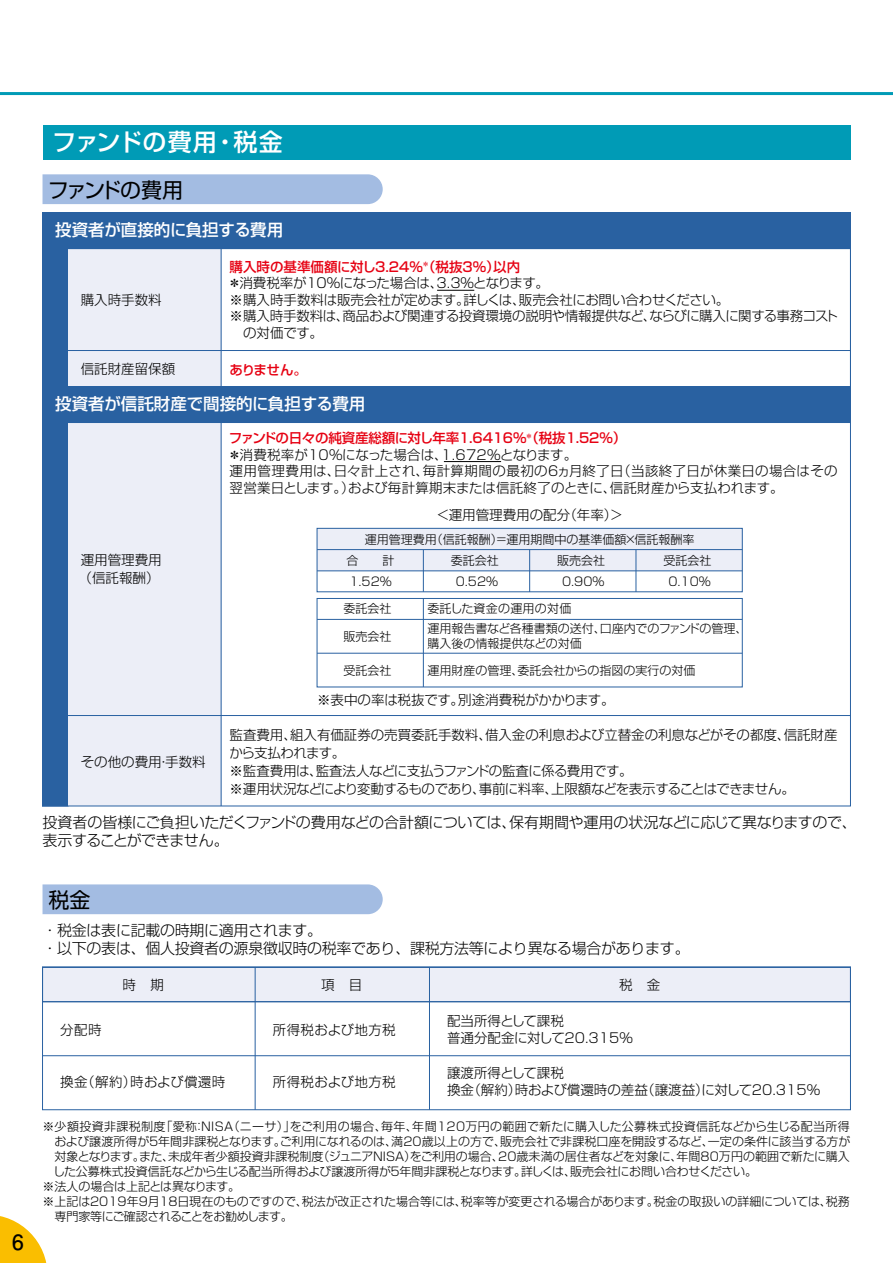
<style>
.page{position:relative;width:893px;height:1263px;background:#fff}
.page>*{position:absolute;margin:0;border:0;box-sizing:border-box;transform-origin:0 0}
.t1{font:500 24px "Shin Go Pro";letter-spacing:.02em;color:#fff}
.t2{font:21px "Shin Go Pro";letter-spacing:-.085em;color:#000}
.t3{font:21px "Shin Go Pro";letter-spacing:-.045em;color:#000}
.t4{font:700 21px "Futo Go B101 Pro";color:#000}
.t5{font:500 16.5px "Shin Go Pro";letter-spacing:-.01em;color:#fff}
.t6{font:300 15px/18px "Shin Go Pro";letter-spacing:-.02em;color:#000}
.t7{font:300 13.5px/18px "Shin Go Pro";letter-spacing:-.01em;color:#000}
.t8{font:300 13.5px/16.4px "Shin Go Pro";letter-spacing:.015em;color:#000}
.t9{font:500 13.5px "Shin Go Pro";color:#e60012}
.t10{font:300 13.5px "Shin Go Pro";letter-spacing:.03em;color:#000}
.t11{font:300 12px/21px "Shin Go Pro";color:#000}
.t12{font:300 12px "Shin Go Pro";letter-spacing:-.02em;color:#000}
.t13{font:300 12px "Shin Go Pro";letter-spacing:.03em;color:#000}
.t14{font:300 12px "Shin Go Pro";letter-spacing:-.045em;color:#000}
.t15{font:300 12px "Shin Go Pro";letter-spacing:.02em;color:#000}
.s1{font-weight:500;color:#e60012}
</style>
<div class="page">
<div style="left:43px;top:213px;width:25px;height:593px;background:#2961a1"></div>
<div style="left:68px;top:213px;width:153px;height:593px;background:#eceef7"></div>
<div style="left:43px;top:213px;width:807px;height:36px;background:#2961a1"></div>
<hr style="left:43px;top:350px;width:807px;height:1px;background:#2961a1">
<hr style="left:43px;top:715px;width:807px;height:1px;background:#2961a1">
<div style="left:43px;top:125px;width:807px;height:34px;background:#009bb6"></div>
<div style="left:43px;top:174px;width:340px;height:30px;background:#a3bce2"></div>
<div style="left:317px;top:528px;width:425px;height:43px;background:#eceef7"></div>
<div style="left:317px;top:528px;width:426px;height:64px;border:1px solid #2961a1"></div>
<div style="left:317px;top:598px;width:426px;height:89px;border:1px solid #2961a1"></div>
<hr style="left:423px;top:598px;width:1px;height:89px;background:#2961a1">
<hr style="left:423px;top:550px;width:1px;height:42px;background:#2961a1">
<hr style="left:529px;top:550px;width:1px;height:42px;background:#2961a1">
<hr style="left:636px;top:550px;width:1px;height:42px;background:#2961a1">
<hr style="left:317px;top:549px;width:425px;height:1px;background:#2961a1">
<hr style="left:317px;top:570px;width:425px;height:1px;background:#2961a1">
<hr style="left:317px;top:619px;width:425px;height:1px;background:#2961a1">
<hr style="left:317px;top:653px;width:425px;height:1px;background:#2961a1">
<hr style="left:221px;top:249px;width:1px;height:557px;background:#2961a1">
<div style="left:43px;top:967px;width:807px;height:35px;background:#eceef7"></div>
<div style="left:42px;top:967px;width:809px;height:35px;border:1px solid #2961a1"></div>
<hr style="left:43px;top:1055px;width:807px;height:1px;background:#2961a1">
<div style="left:42px;top:967px;width:809px;height:143px;border:1px solid #2961a1"></div>
<div style="left:43px;top:884px;width:340px;height:30px;background:#a3bce2"></div>
<hr style="left:429px;top:967px;width:1px;height:143px;background:#2961a1">
<hr style="left:255px;top:967px;width:1px;height:143px;background:#2961a1">
<hr style="left:437px;top:290px;width:37px;height:1px;background:#000">
<hr style="left:444px;top:461px;width:57px;height:1px;background:#000">
<hr style="left:0;top:92px;width:893px;height:3px;background:#009bb6">
<div style="left:43px;top:386px;width:807px;height:36px;background:#2961a1"></div>
<div style="left:42px;top:386px;width:809px;height:37px;border:1px solid #2961a1"></div>
<svg style="left:0;top:1216px;width:47px;height:47px"></svg>
<h2 class="t4" style="left:12px;top:1225px;width:13px">6</h2>
<h1 class="t1" style="left:52px;top:123px;width:232px">ファンドの費用・税金</h1>
<h2 class="t2" style="left:48px;top:172px;width:137px">ファンドの費用</h2>
<p class="t5" style="left:55px;top:216px;width:229px">投資者が直接的に負担する費用</p>
<p class="t9" style="left:230px;top:255px;width:292px">購入時の基準価額に対し3.24％<sup>＊</sup>（税抜３％）以内</p>
<p class="t7" style="left:228px;top:272px;width:323px">＊消費税率が10％になった場合は、3.3％となります。</p>
<p class="t7" style="left:230px;top:289px;width:501px">※購入時手数料は販売会社が定めます。詳しくは、販売会社にお問い合わせください。</p>
<p class="t7" style="left:230px;top:305px;width:610px">※購入時手数料は、商品および関連する投資環境の説明や情報提供など、ならびに購入に関する事務コスト</p>
<p class="t7" style="left:243px;top:322px;width:82px">の対価です。</p>
<p class="t7" style="left:81px;top:289px;width:82px">購入時手数料</p>
<p class="t7" style="left:81px;top:359px;width:96px">信託財産留保額</p>
<p class="t9" style="left:230px;top:359px;width:79px">ありません。</p>
<p class="t5" style="left:55px;top:390px;width:312px">投資者が信託財産で間接的に負担する費用</p>
<p class="t7" style="left:79px;top:549px;width:85px">運用管理費用（信託報酬）</p>
<p class="t7" style="left:81px;top:751px;width:127px">その他の費用・手数料</p>
<p class="t8" style="left:228px;top:428px;width:611px"><span class="s1">ファンドの日々の純資産総額に対し年率1.6416％</span><sup>＊</sup><span class="s1">（税抜1.52％）<br></span>＊消費税率が10％になった場合は、1.672％となります。<br>運用管理費用は、日々計上され、毎計算期間の最初の６ヵ月終了日（当該終了日が休業日の場合はその翌営業日とします。）および毎計算期末または信託終了のときに、信託財産から支払われます。</p>
<p class="t7" style="left:436px;top:504px;width:188px">＜運用管理費用の配分（年率）＞</p>
<p class="t11" style="left:347px;top:527px;width:349px;text-indent:18px">運用管理費用（信託報酬）＝運用期間中の基準価額×信託報酬率合　　計</p>
<p class="t11" style="left:451px;top:548px;width:49px">委託会社</p>
<p class="t11" style="left:557px;top:548px;width:49px">販売会社</p>
<p class="t11" style="left:663px;top:548px;width:49px">受託会社</p>
<p class="t11" style="left:349px;top:570px;width:44px">1.52％</p>
<p class="t11" style="left:668px;top:570px;width:44px">0.10％</p>
<p class="t11" style="left:456px;top:570px;width:44px">0.52％</p>
<p class="t11" style="left:562px;top:570px;width:44px">0.90％</p>
<p class="t11" style="left:344px;top:596px;width:49px">委託会社</p>
<p class="t15" style="left:427px;top:598px;width:145px">委託した資金の運用の対価</p>
<p class="t11" style="left:344px;top:624px;width:49px">販売会社</p>
<p class="t11" style="left:427px;top:619px;width:322px;line-height:15px">運用報告書など各種書類の送付、口座内でのファンドの管理、購入後の情報提供などの対価</p>
<p class="t11" style="left:344px;top:658px;width:49px">受託会社</p>
<p class="t11" style="left:427px;top:658px;width:269px">運用財産の管理、委託会社からの指図の実行の対価</p>
<p class="t7" style="left:317px;top:689px;width:299px">※表中の率は税抜です。別途消費税がかかります。</p>
<p class="t7" style="left:229px;top:724px;width:610px">監査費用、組入有価証券の売買委託手数料、借入金の利息および立替金の利息などがその都度、信託財産から支払われます。<br>※監査費用は、監査法人などに支払うファンドの監査に係る費用です。<br>※運用状況などにより変動するものであり、事前に料率、上限額などを表示することはできません。</p>
<p class="t6" style="left:43px;top:811px;width:816px">投資者の皆様にご負担いただくファンドの費用などの合計額については、保有期間や運用の状況などに応じて異なりますので、表示することができません。</p>
<h2 class="t3" style="left:49px;top:882px;width:43px">税金</h2>
<p class="t6" style="left:43px;top:919px;width:663px">・税金は表に記載の時期に適用されます。<br>・以下の表は、個人投資者の源泉徴収時の税率であり、課税方法等により異なる場合があります。　</p>
<p class="t7" style="left:123px;top:974px;width:43px">時　期</p>
<p class="t7" style="left:60px;top:1019px;width:43px">分配時</p>
<p class="t10" style="left:60px;top:1071px;width:167px">換金（解約）時および償還時</p>
<p class="t7" style="left:321px;top:974px;width:43px">項　目</p>
<p class="t10" style="left:273px;top:1019px;width:124px">所得税および地方税</p>
<p class="t10" style="left:273px;top:1071px;width:124px">所得税および地方税</p>
<p class="t7" style="left:619px;top:974px;width:43px">税　金</p>
<p class="t7" style="left:447px;top:1011px;width:187px;line-height:17.2px">配当所得として課税<br>普通分配金に対して20.315％</p>
<p class="t7" style="left:447px;top:1062px;width:374px;line-height:17.2px">譲渡所得として課税<br>換金（解約）時および償還時の差益（譲渡益）に対して20.315％</p>
<p class="t13" style="left:43px;top:1116px;width:809px">※少額投資非課税制度「愛称：NISA（ニーサ）」をご利用の場合、毎年、年間120万円の範囲で新たに購入した公募株式投資信託などから生じる配当所得</p>
<p class="t11" style="left:55px;top:1129px;width:797px">および譲渡所得が５年間非課税となります。ご利用になれるのは、満20歳以上の方で、販売会社で非課税口座を開設するなど、一定の条件に該当する方が</p>
<p class="t11" style="left:55px;top:1144px;width:797px">対象となります。また、未成年者少額投資非課税制度（ジュニアNISA）をご利用の場合、20歳未満の居住者などを対象に、年間80万円の範囲で新たに購入</p>
<p class="t12" style="left:53px;top:1161px;width:705px">した公募株式投資信託などから生じる配当所得および譲渡所得が５年間非課税となります。詳しくは、販売会社にお問い合わせください。</p>
<p class="t12" style="left:43px;top:1176px;width:199px">※法人の場合は上記とは異なります。</p>
<p class="t11" style="left:43px;top:1189px;width:809px">※上記は2019年9月18日現在のものですので、税法が改正された場合等には、税率等が変更される場合があります。税金の取扱いの詳細については、税務</p>
<p class="t14" style="left:55px;top:1206px;width:240px">専門家等にご確認されることをお勧めします。</p>
</div>
